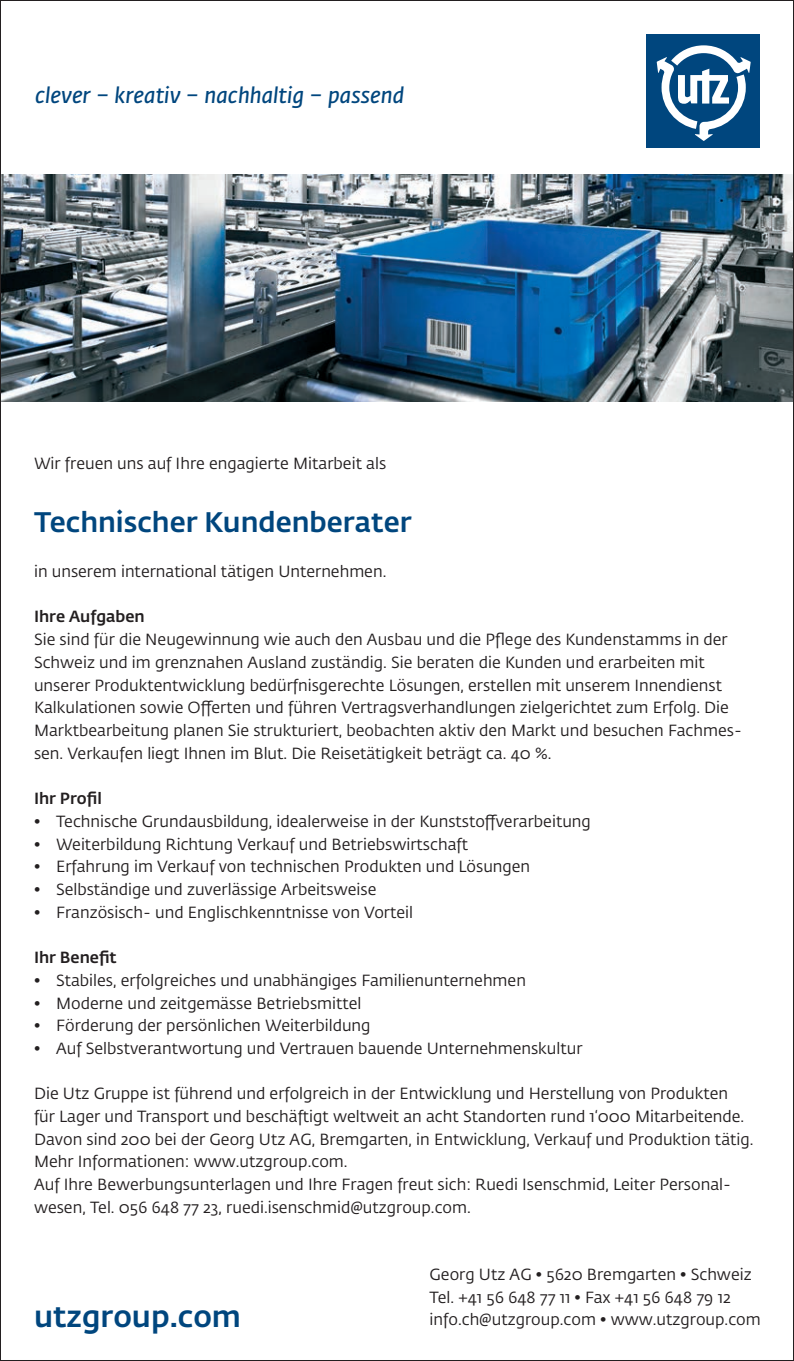
<style>
.page{position:relative;width:794px;height:1361px;background:#fff}
.page>*{position:absolute;margin:0;border:0;box-sizing:border-box;transform-origin:0 0}
.t1{font:500 30px "Fedra Sans Pro";color:#00467e}
.t2{font:500 28px "Fedra Sans Pro";color:#00467e}
.t3{font:italic 600 22px "Fedra Sans Pro";color:#00467e}
.t4{font:16px/22.8px "Fedra Sans Pro";color:#231f20}
.t5{font:500 16px "Fedra Sans Pro";color:#231f20}
</style>
<div class="page">
<div style="left:646px;top:34px;width:114px;height:113px;background:#00467e"></div>
<svg style="left:656px;top:45px;width:94px;height:96px"></svg>
<img style="left:2px;top:175px;width:790px;height:227px">
<h3 class="t3" style="left:35px;top:79px;width:370px">clever – kreativ – nachhaltig – passend</h3>
<p class="t4" style="left:34px;top:451px;width:354px">Wir freuen uns auf Ihre engagierte Mitarbeit als</p>
<h2 class="t2" style="left:34px;top:500px;width:379px">Technischer Kundenberater</h2>
<p class="t4" style="left:34px;top:559px;width:354px">in unserem international tätigen Unternehmen.</p>
<p class="t5" style="left:34px;top:604px;width:112px">Ihre Aufgaben</p>
<p class="t4" style="left:34px;top:627px;width:709px">Sie sind für die Neugewinnung wie auch den Ausbau und die Pflege des Kundenstamms in der Schweiz und im grenznahen Ausland zuständig. Sie beraten die Kunden und erarbeiten mit unserer Produktentwicklung bedürfnisgerechte Lösungen, erstellen mit unserem Innendienst Kalkulationen sowie Offerten und führen Vertragsverhandlungen zielgerichtet zum Erfolg. Die Marktbearbeitung planen Sie strukturiert, beobachten aktiv den Markt und besuchen Fachmes&shy;sen. Verkaufen liegt Ihnen im Blut. Die Reisetätigkeit beträgt ca. 40 %.</p>
<p class="t5" style="left:34px;top:786px;width:69px">Ihr Profil</p>
<p class="t4" style="left:34px;top:809px;width:558px">• Technische Grundausbildung, idealerweise in der Kunststoffverarbeitung</p>
<p class="t4" style="left:34px;top:832px;width:435px">• Weiterbildung Richtung Verkauf und Betriebswirtschaft</p>
<p class="t4" style="left:34px;top:855px;width:498px">• Erfahrung im Verkauf von technischen Produkten und Lösungen</p>
<p class="t4" style="left:34px;top:877px;width:344px">• Selbständige und zuverlässige Arbeitsweise</p>
<p class="t4" style="left:34px;top:900px;width:381px">• Französisch- und Englischkenntnisse von Vorteil</p>
<p class="t5" style="left:34px;top:945px;width:84px">Ihr Benefit</p>
<p class="t4" style="left:34px;top:968px;width:493px">• Stabiles, erfolgreiches und unabhängiges Familienunternehmen</p>
<p class="t4" style="left:34px;top:991px;width:329px">• Moderne und zeitgemässe Betriebsmittel</p>
<p class="t4" style="left:34px;top:1013px;width:338px">• Förderung der persönlichen Weiterbildung</p>
<p class="t4" style="left:34px;top:1036px;width:550px">• Auf Selbstverantwortung und Vertrauen bauende Unternehmenskultur</p>
<p class="t4" style="left:34px;top:1082px;width:721px">Die Utz Gruppe ist führend und erfolgreich in der Entwicklung und Herstellung von Produkten<br>für Lager und Transport und beschäftigt weltweit an acht Standorten rund 1‘000 Mitarbeitende.<br>Davon sind 200 bei der Georg Utz AG, Bremgarten, in Entwicklung, Verkauf und Produktion tätig.<br>Mehr Informationen: www.utzgroup.com.<br>Auf Ihre Bewerbungsunterlagen und Ihre Fragen freut sich: Ruedi Isenschmid, Leiter Personal&shy;wesen, Tel. 056 648 77 23, ruedi.isenschmid@utzgroup.com.</p>
<h1 class="t1" style="left:34px;top:1293px;width:208px">utzgroup.com</h1>
<p class="t4" style="left:429px;top:1262px;width:333px">Georg Utz AG • 5620 Bremgarten • Schweiz<br>Tel. +41 56 648 77 11 • Fax +41 56 648 79 12 info.ch@utzgroup.com • www.utzgroup.com</p>
</div>
